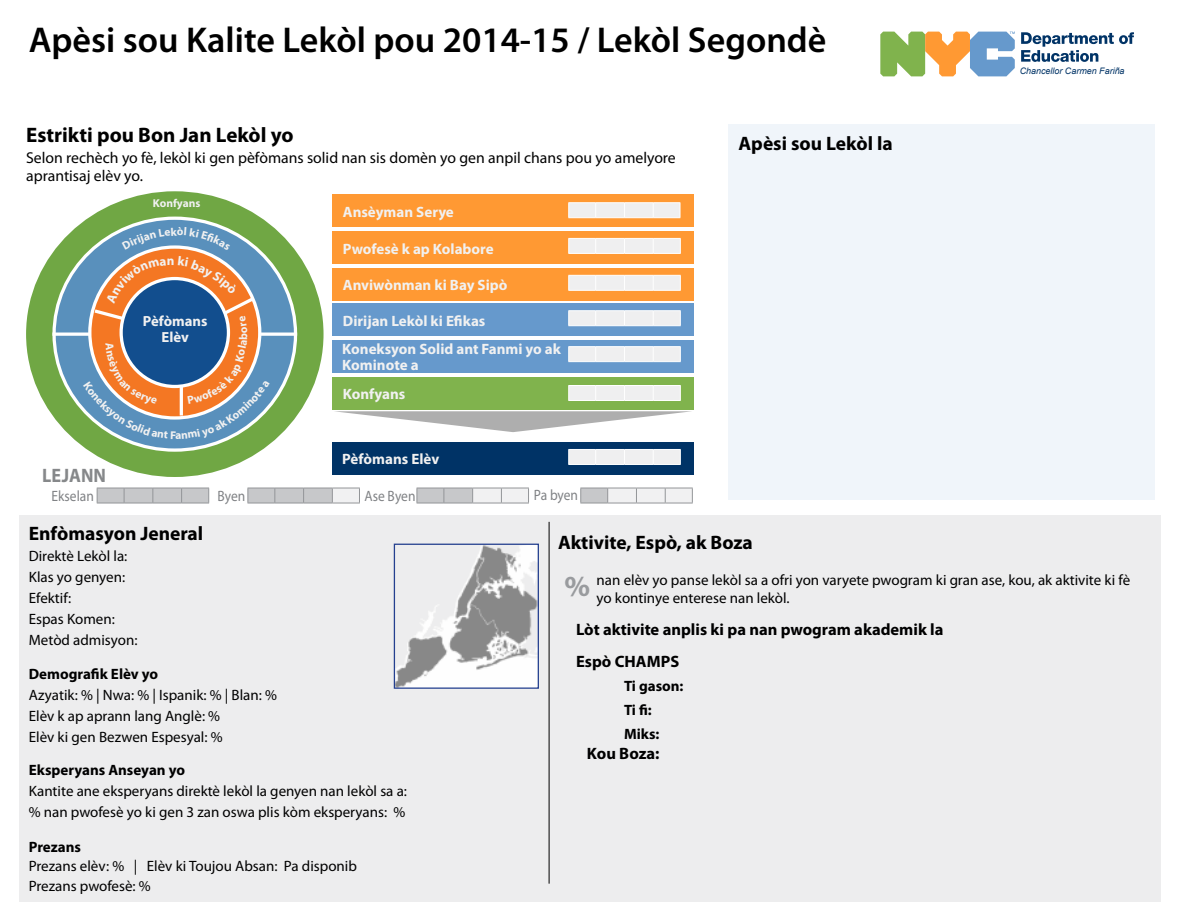
<style>
.page{position:relative;width:1188px;height:918px;background:#fff}
.page>*{position:absolute;margin:0;border:0;box-sizing:border-box;transform-origin:0 0}
.t1{font:600 36px "Myriad Pro";color:#000}
.t2{font:700 29.25px "Myriad Pro";color:#999b9e}
.t3{font:700 21px "Myriad Pro";color:#000}
.t4{font:700 19.5px "Myriad Pro";color:#000}
.t5{font:700 19.5px "Myriad Pro";color:#86888a;scale:.93 1}
.t6{font:700 16.5px/31.8px "Myriad Pro";color:#000}
.t7{font:15.75px/18px "Myriad Pro";color:#000}
.t8{font:15px/21px "Myriad Pro";color:#000}
.t9{font:700 15px/16.5px "Myriad Pro";color:#f1f1f1}
.t10{font:700 15px/24px "Myriad Pro";color:#000}
.t11{font:15px "Myriad Pro";color:#808285;scale:.9 1}
.t12{font:700 14.7px/16.4px "Myriad Pro";color:#f1f1f1;text-align:center}
.t13{font:700 13.05px "Myriad Pro";color:#f1f1f1}
.t14{font:700 11.4px "Myriad Pro";color:#f1f1f1}
.t15{font:italic 9px "Arial";color:#036}
</style>
<div class="page">
<div style="left:728px;top:125px;width:427px;height:375px;background:#f0f5fa"></div>
<div style="left:332px;top:194px;width:362px;height:33px;background:#f93"></div>
<div style="left:332px;top:231px;width:362px;height:33px;background:#f93"></div>
<div style="left:332px;top:268px;width:362px;height:33px;background:#f93"></div>
<div style="left:332px;top:304px;width:362px;height:32px;background:#69c"></div>
<div style="left:332px;top:340px;width:362px;height:33px;background:#69c"></div>
<div style="left:332px;top:377px;width:362px;height:33px;background:#80b34d"></div>
<div style="left:332px;top:442px;width:362px;height:33px;background:#036"></div>
<div style="left:26px;top:191px;width:298px;height:286px;background:#70a744;border-radius:50%"></div>
<svg style="left:54px;top:218px;width:242px;height:232px;background:#769fc0"></svg>
<hr style="left:52px;top:333px;width:245px;height:3px;background:#fff">
<svg style="left:568px;top:202px;width:113px;height:16px;background:#f1efee"></svg>
<svg style="left:580px;top:488px;width:113px;height:16px"></svg>
<svg style="left:417px;top:488px;width:112px;height:16px"></svg>
<svg style="left:248px;top:488px;width:112px;height:16px"></svg>
<svg style="left:97px;top:488px;width:112px;height:16px;background:#c1c3c5"></svg>
<svg style="left:335px;top:411px;width:356px;height:21px"></svg>
<svg style="left:568px;top:238px;width:113px;height:16px;background:#f1f0f0"></svg>
<svg style="left:568px;top:275px;width:113px;height:16px;background:#f1f0ef"></svg>
<svg style="left:568px;top:385px;width:113px;height:16px;background:#f1f1f1"></svg>
<svg style="left:568px;top:449px;width:113px;height:16px;background:#f0f0f1"></svg>
<svg style="left:568px;top:310px;width:113px;height:16px;background:#eeeff1"></svg>
<svg style="left:568px;top:346px;width:113px;height:16px;background:#eff0f1"></svg>
<svg style="left:1021px;top:32px;width:113px;height:30px"></svg>
<svg style="left:880px;top:32px;width:135px;height:44px"></svg>
<div style="left:20px;top:515px;width:1141px;height:387px;background:#ededee"></div>
<hr style="left:549px;top:522px;width:1px;height:362px;background:#000">
<img style="left:396px;top:546px;width:141px;height:141px">
<div style="left:394px;top:544px;width:145px;height:145px;border:1px solid #25408f"></div>
<svg style="left:122px;top:227px;width:108px;height:23px;background:#6798bf"></svg>
<svg style="left:83px;top:256px;width:187px;height:183px;background:#8c827f"></svg>
<h1 class="t1" style="left:29px;top:17px;width:799px">Apèsi sou Kalite Lekòl pou 2014-15 / Lekòl Segondè</h1>
<h3 class="t3" style="left:26px;top:121px;width:269px">Estrikti pou Bon Jan Lekòl yo</h3>
<p class="t7" style="left:26px;top:149px;width:651px">Selon rechèch yo fè, lekòl ki gen pèfòmans solid nan sis domèn yo gen anpil chans pou yo amelyore aprantisaj elèv yo.</p>
<p class="t14" style="left:153px;top:196px;width:49px">Konfyans</p>
<p class="t13" style="left:167px;top:252px;width:9px">n</p>
<p class="t12" style="left:143px;top:312px;width:66px">Pèfòmans<br>Elèv</p>
<h3 class="t5" style="left:42px;top:463px;width:70px">LEJANN</h3>
<p class="t9" style="left:343px;top:204px;width:113px">Ansèyman Serye</p>
<p class="t9" style="left:343px;top:240px;width:152px">Pwofesè k ap Kolabore</p>
<p class="t9" style="left:343px;top:276px;width:166px">Anviwònman ki Bay Sipò</p>
<p class="t9" style="left:343px;top:313px;width:144px">Dirijan Lekòl ki Efikas</p>
<p class="t9" style="left:342px;top:340px;width:220px">Koneksyon Solid ant Fanmi yo ak<br>Kominote a</p>
<p class="t9" style="left:343px;top:385px;width:64px">Konfyans</p>
<p class="t9" style="left:342px;top:450px;width:99px">Pèfòmans Elèv</p>
<p class="t11" style="left:52px;top:486px;width:48px">Ekselan</p>
<p class="t11" style="left:218px;top:486px;width:32px">Byen</p>
<p class="t11" style="left:364px;top:486px;width:58px">Ase Byen</p>
<p class="t11" style="left:534px;top:486px;width:51px">Pa byen</p>
<h3 class="t4" style="left:739px;top:131px;width:156px">Apèsi sou Lekòl la</h3>
<p class="t15" style="left:1020px;top:65px;width:106px">Chancellor Carmen Fariña</p>
<h3 class="t4" style="left:29px;top:521px;width:176px">Enfòmasyon Jeneral</h3>
<p class="t8" style="left:29px;top:545px;width:110px">Direktè Lekòl la:<br>Klas yo genyen:<br>Efektif:<br>Espas Komen:<br>Metòd admisyon:</p>
<p class="t10" style="left:29px;top:662px;width:131px">Demografik Elèv yo</p>
<p class="t8" style="left:29px;top:685px;width:250px">Azyatik: % | Nwa: % | Ispanik: % | Blan: %<br>Elèv k ap aprann lang Anglè: %<br>Elèv ki gen Bezwen Espesyal: %</p>
<p class="t10" style="left:29px;top:758px;width:158px">Eksperyans Anseyan yo</p>
<p class="t8" style="left:29px;top:781px;width:380px">Kantite ane eksperyans direktè lekòl la genyen nan lekòl sa a: % nan pwofesè yo ki gen 3 zan oswa plis kòm eksperyans: %</p>
<p class="t10" style="left:29px;top:834px;width:54px">Prezans</p>
<p class="t8" style="left:29px;top:856px;width:330px;line-height:19.5px">Prezans elèv: % | Elèv ki Toujou Absan: Pa disponib<br>Prezans pwofesè: %</p>
<h3 class="t4" style="left:558px;top:530px;width:196px">Aktivite, Espò, ak Boza</h3>
<h2 class="t2" style="left:564px;top:567px;width:27px">%</h2>
<p class="t8" style="left:597px;top:571px;width:535px;line-height:18px">nan elèv yo panse lekòl sa a ofri yon varyete pwogram ki gran ase, kou, ak aktivite ki fè yo kontinye enterese nan lekòl.</p>
<p class="t6" style="left:576px;top:613px;width:369px">Lòt aktivite anplis ki pa nan pwogram akademik la<br>Espò CHAMPS</p>
<p class="t10" style="left:624px;top:673px;width:61px">Ti gason:<br>Ti fi:<br>Miks:</p>
<p class="t6" style="left:587px;top:737px;width:74px">Kou Boza:</p>
</div>
